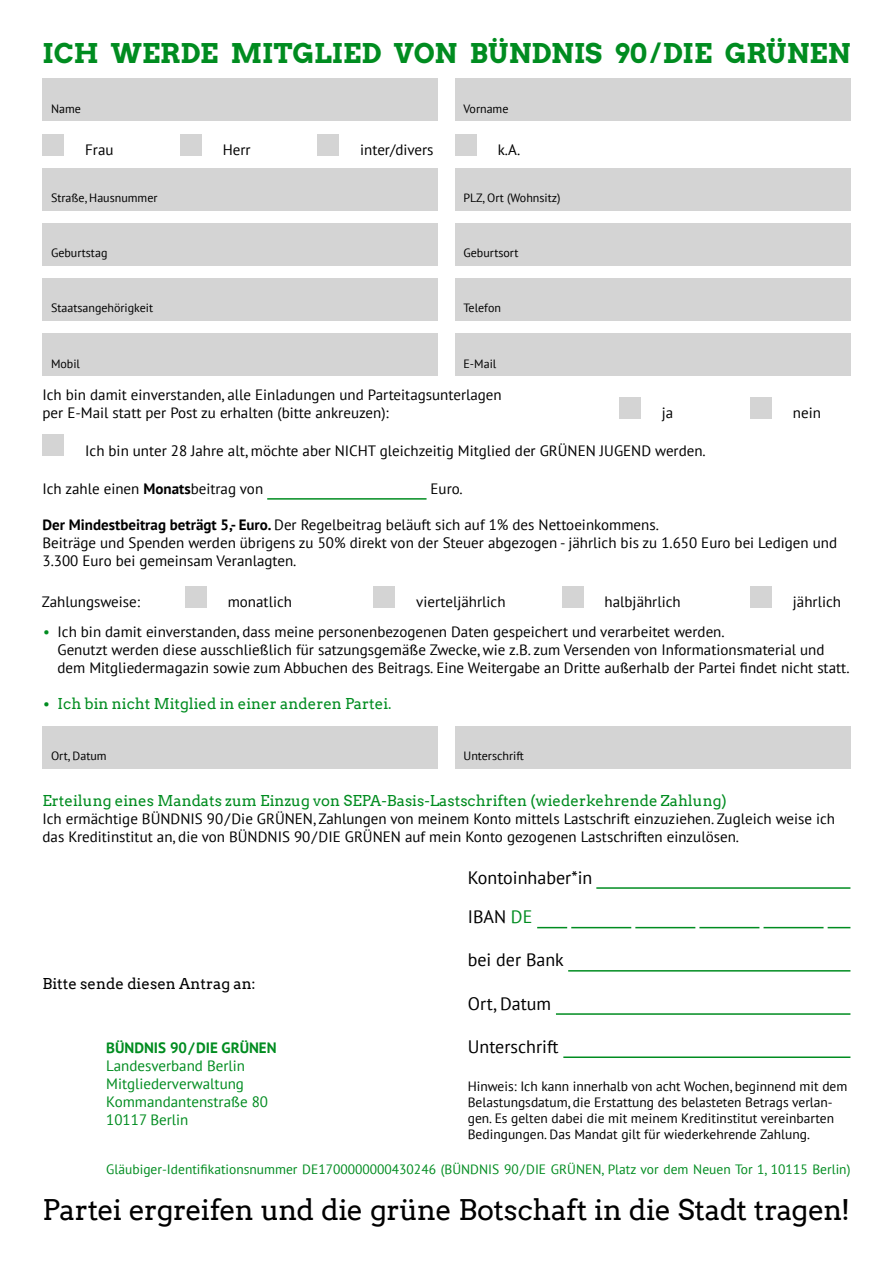
<style>
.page{position:relative;width:893px;height:1263px;background:#fff}
.page>*{position:absolute;margin:0;border:0;box-sizing:border-box;transform-origin:0 0}
.t1{font:28.5px "Arvo";letter-spacing:-.02em;color:#000}
.t2{font:27px "Arvo Gr 00 F Cn";color:#008c20}
.t3{font:18px/39.6px "PT Sans";color:#000}
.t4{font:15px/18px "PT Sans";color:#000}
.t5{font:15px "Arvo";color:#008c20}
.t6{font:15px/18px "PT Sans";color:#008c20}
.t7{font:15px "Arvo";color:#000}
.t8{font:700 15px "PT Sans";color:#008c20}
.t9{font:13.5px/16.2px "PT Sans";color:#000}
.t10{font:13.5px "PT Sans";color:#008c20}
.t11{font:12px "PT Sans";color:#000}
.s1{font-weight:700}
.s2{color:#008c20}
.s3{font-family:"PT Sans"}
</style>
<div class="page">
<div style="left:43px;top:168px;width:395px;height:42px;background:#d4d4d4"></div>
<div style="left:455px;top:168px;width:395px;height:42px;background:#d4d4d4"></div>
<div style="left:43px;top:223px;width:395px;height:43px;background:#d4d4d4"></div>
<div style="left:455px;top:223px;width:395px;height:43px;background:#d4d4d4"></div>
<div style="left:43px;top:278px;width:395px;height:43px;background:#d4d4d4"></div>
<div style="left:455px;top:278px;width:395px;height:43px;background:#d4d4d4"></div>
<div style="left:455px;top:334px;width:395px;height:42px;background:#d4d4d4"></div>
<div style="left:43px;top:334px;width:395px;height:42px;background:#d4d4d4"></div>
<div style="left:43px;top:79px;width:395px;height:42px;background:#d4d4d4"></div>
<div style="left:455px;top:79px;width:395px;height:42px;background:#d4d4d4"></div>
<div style="left:43px;top:134px;width:21px;height:21px;background:#d4d4d4"></div>
<div style="left:180px;top:134px;width:21px;height:21px;background:#d4d4d4"></div>
<div style="left:317px;top:134px;width:22px;height:21px;background:#d4d4d4"></div>
<div style="left:455px;top:134px;width:21px;height:21px;background:#d4d4d4"></div>
<div style="left:619px;top:397px;width:22px;height:21px;background:#d4d4d4"></div>
<div style="left:750px;top:397px;width:22px;height:21px;background:#d4d4d4"></div>
<div style="left:43px;top:726px;width:395px;height:43px;background:#d4d4d4"></div>
<div style="left:455px;top:726px;width:395px;height:43px;background:#d4d4d4"></div>
<div style="left:185px;top:586px;width:21px;height:21px;background:#d4d4d4"></div>
<div style="left:373px;top:586px;width:22px;height:21px;background:#d4d4d4"></div>
<div style="left:562px;top:586px;width:21px;height:21px;background:#d4d4d4"></div>
<div style="left:750px;top:586px;width:22px;height:21px;background:#d4d4d4"></div>
<hr style="left:267px;top:498px;width:160px;height:2px;background:#008c20">
<hr style="left:596px;top:887px;width:254px;height:2px;background:#008c20">
<hr style="left:537px;top:927px;width:30px;height:1px;background:#008c20">
<hr style="left:571px;top:927px;width:60px;height:1px;background:#008c20">
<hr style="left:635px;top:927px;width:60px;height:1px;background:#008c20">
<hr style="left:699px;top:927px;width:60px;height:1px;background:#008c20">
<hr style="left:763px;top:927px;width:60px;height:1px;background:#008c20">
<svg style="left:828px;top:927px;width:22px;height:1px"></svg>
<hr style="left:568px;top:970px;width:282px;height:1px;background:#008c20">
<hr style="left:556px;top:1013px;width:294px;height:2px;background:#008c20">
<hr style="left:563px;top:1056px;width:287px;height:2px;background:#008c20">
<div style="left:43px;top:435px;width:21px;height:21px;background:#d4d4d4"></div>
<h2 class="t2" style="left:43px;top:34px;width:809px">ICH WERDE MITGLIED VON BÜNDNIS 90/DIE GRÜNEN</h2>
<p class="t11" style="left:51px;top:101px;width:31px">Name</p>
<p class="t11" style="left:463px;top:101px;width:46px">Vorname</p>
<p class="t4" style="left:85px;top:141px;width:30px">Frau</p>
<p class="t4" style="left:223px;top:141px;width:29px">Herr</p>
<p class="t4" style="left:360px;top:141px;width:75px">inter/divers</p>
<p class="t4" style="left:498px;top:141px;width:24px">k.A.</p>
<p class="t11" style="left:51px;top:190px;width:108px">Straße, Hausnummer</p>
<p class="t11" style="left:463px;top:190px;width:99px">PLZ, Ort (Wohnsitz)</p>
<p class="t11" style="left:51px;top:245px;width:58px">Geburtstag</p>
<p class="t11" style="left:463px;top:245px;width:56px">Geburtsort</p>
<p class="t11" style="left:51px;top:300px;width:104px">Staatsangehörigkeit</p>
<p class="t11" style="left:463px;top:300px;width:39px">Telefon</p>
<p class="t11" style="left:51px;top:356px;width:31px">Mobil</p>
<p class="t11" style="left:463px;top:356px;width:34px">E-Mail</p>
<p class="t4" style="left:43px;top:386px;width:461px">Ich bin damit einverstanden, alle Einladungen und Parteitagsunterlagen per E-Mail statt per Post zu erhalten (bitte ankreuzen):</p>
<p class="t4" style="left:662px;top:404px;width:13px">ja</p>
<p class="t4" style="left:793px;top:404px;width:30px">nein</p>
<p class="t4" style="left:85px;top:441px;width:622px">Ich bin unter 28 Jahre alt, möchte aber NICHT gleichzeitig Mitglied der GRÜNEN JUGEND werden.</p>
<p class="t4" style="left:43px;top:480px;width:222px">Ich zahle einen <span class="s1">Monats</span>beitrag von</p>
<p class="t4" style="left:431px;top:480px;width:34px">Euro.</p>
<p class="t4" style="left:43px;top:516px;width:796px"><span class="s1">Der Mindestbeitrag beträgt 5,- Euro.</span> Der Regelbeitrag beläuft sich auf 1% des Nettoeinkommens.<br>Beiträge und Spenden werden übrigens zu 50% direkt von der Steuer abgezogen - jährlich bis zu 1.650 Euro bei Ledigen und<br>3.300 Euro bei gemeinsam Veranlagten.</p>
<p class="t4" style="left:42px;top:593px;width:100px">Zahlungsweise:</p>
<p class="t4" style="left:58px;top:622px;width:794px;text-indent:-14px"><span class="s2">•</span> Ich bin damit einverstanden, dass meine personenbezogenen Daten gespeichert und verarbeitet werden.<br>Genutzt werden diese ausschließlich für satzungsgemäße Zwecke, wie z.B. zum Versenden von Informationsmaterial und dem Mitgliedermagazin sowie zum Abbuchen des Beitrags. Eine Weitergabe an Dritte außerhalb der Partei findet nicht statt.</p>
<p class="t5" style="left:43px;top:694px;width:350px"><span class="s3">•</span> Ich bin nicht Mitglied in einer anderen Partei.</p>
<p class="t4" style="left:228px;top:593px;width:66px">monatlich</p>
<p class="t4" style="left:416px;top:593px;width:91px">vierteljährlich</p>
<p class="t4" style="left:604px;top:593px;width:78px">halbjährlich</p>
<p class="t4" style="left:793px;top:593px;width:50px">jährlich</p>
<p class="t11" style="left:51px;top:748px;width:57px">Ort, Datum</p>
<p class="t11" style="left:463px;top:748px;width:62px">Unterschrift</p>
<p class="t5" style="left:43px;top:792px;width:686px">Erteilung eines Mandats zum Einzug von SEPA-Basis-Lastschriften (wiederkehrende Zahlung)</p>
<p class="t4" style="left:43px;top:810px;width:794px">Ich ermächtige BÜNDNIS 90/Die GRÜNEN, Zahlungen von meinem Konto mittels Lastschrift einzuziehen. Zugleich weise ich das Kreditinstitut an, die von BÜNDNIS 90/DIE GRÜNEN auf mein Konto gezogenen Lastschriften einzulösen.</p>
<p class="t3" style="left:468px;top:857px;width:126px">Kontoinhaber*in<br>IBAN <span class="s2">DE</span></p>
<p class="t3" style="left:468px;top:940px;width:98px">bei der Bank</p>
<p class="t3" style="left:468px;top:983px;width:85px">Ort, Datum</p>
<p class="t3" style="left:468px;top:1026px;width:92px">Unterschrift</p>
<p class="t9" style="left:468px;top:1077px;width:381px">Hinweis: Ich kann innerhalb von acht Wochen, beginnend mit dem Belastungsdatum, die Erstattung des belasteten Betrags verlan&shy;gen. Es gelten dabei die mit meinem Kreditinstitut vereinbarten Bedingungen. Das Mandat gilt für wiederkehrende Zahlung.</p>
<p class="t10" style="left:106px;top:1161px;width:746px">Gläubiger-Identifikationsnummer DE1700000000430246 (BÜNDNIS 90/DIE GRÜNEN, Platz vor dem Neuen Tor 1, 10115 Berlin)</p>
<p class="t7" style="left:43px;top:975px;width:214px">Bitte sende diesen Antrag an:</p>
<p class="t8" style="left:106px;top:1038px;width:172px">BÜNDNIS 90/DIE GRÜNEN</p>
<p class="t6" style="left:106px;top:1056px;width:163px">Landesverband Berlin<br>Mitgliederverwaltung<br>Kommandantenstraße 80<br>10117 Berlin</p>
<h1 class="t1" style="left:43px;top:1193px;width:809px">Partei ergreifen und die grüne Botschaft in die Stadt tragen!</h1>
</div>
